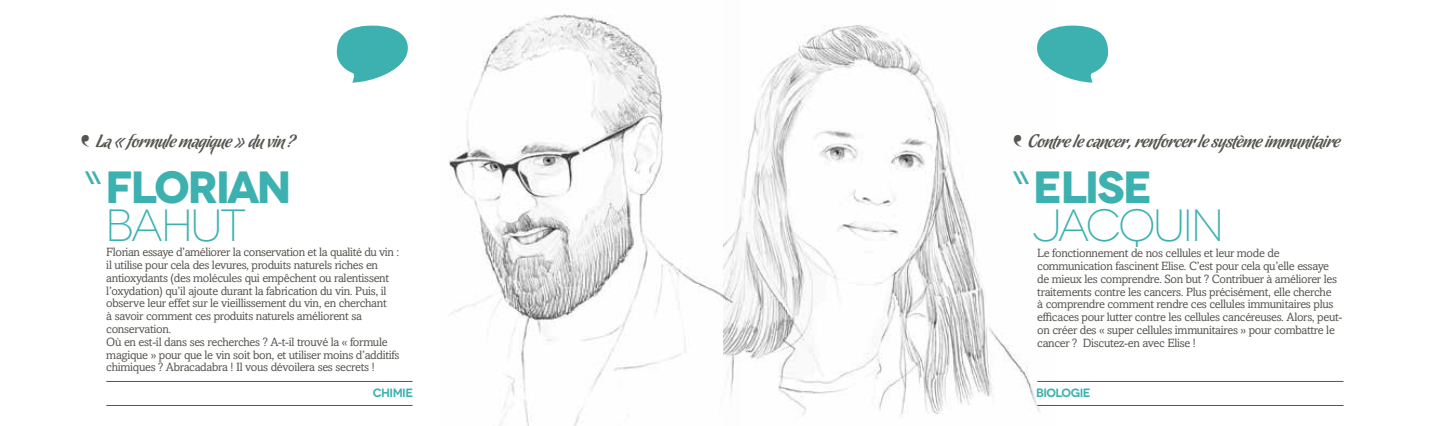
<style>
.page{position:relative;width:1446px;height:426px;background:#fff}
.page>*{position:absolute;margin:0;border:0;box-sizing:border-box;transform-origin:0 0}
.t1{font:700 45px "Novecentowide";letter-spacing:-.05em;color:#3cb1b0}
.t2{font:300 45px "Novecentowide";letter-spacing:-.06em;color:#3cb1b0}
.t3{font:31.5px "Grumpy Black 88";color:#585550}
.t4{font:18px "Chocolate Caliente";letter-spacing:-.01em;color:#585550}
.t5{font:700 18px "Novecentowide";color:#3cb1b0}
.t6{font:12px/12.8px "Amasis MT Std";letter-spacing:-.025em;color:#585550}
.t7{font:600 12px "Novecentowide";letter-spacing:-.05em;color:#3cb1b0}
</style>
<div class="page">
<img style="left:449px;top:13px;width:274px;height:412px">
<img style="left:723px;top:25px;width:332px;height:389px">
<svg style="left:1037px;top:25px;width:71px;height:58px"></svg>
<svg style="left:337px;top:25px;width:71px;height:58px"></svg>
<hr style="left:1037px;top:380px;width:306px;height:1px;background:#585550">
<hr style="left:1037px;top:404px;width:306px;height:1px;background:#585550">
<hr style="left:106px;top:380px;width:306px;height:1px;background:#585550">
<hr style="left:106px;top:404px;width:306px;height:1px;background:#585550">
<h3 class="t4" style="left:96px;top:131px;width:201px">La « formule magique » du vin ?</h3>
<h2 class="t3" style="left:82px;top:127px;width:10px">‘</h2>
<h3 class="t5" style="left:85px;top:167px;width:17px">\\</h3>
<h1 class="t1" style="left:105px;top:159px;width:188px">FLORIAN</h1>
<h1 class="t2" style="left:105px;top:199px;width:143px">BAHUT</h1>
<p class="t6" style="left:106px;top:245px;width:295px">Florian essaye d’améliorer la conservation et la qualité du vin : il utilise pour cela des levures, produits naturels riches en antioxydants (des molécules qui empêchent ou ralentissent l’oxydation) qu’il ajoute durant la fabrication du vin. Puis, il observe leur effet sur le vieillissement du vin, en cherchant<br>à savoir comment ces produits naturels améliorent sa conservation.<br>Où en est-il dans ses recherches ? A-t-il trouvé la « formule magique » pour que le vin soit bon, et utiliser moins d’additifs chimiques ? Abracadabra ! Il vous dévoilera ses secrets !</p>
<h3 class="t4" style="left:1028px;top:131px;width:314px">Contre le cancer, renforcer le système immunitaire</h3>
<h2 class="t3" style="left:1014px;top:127px;width:10px">‘</h2>
<h3 class="t5" style="left:1013px;top:167px;width:17px">\\</h3>
<h1 class="t1" style="left:1033px;top:159px;width:121px">ELISE</h1>
<h1 class="t2" style="left:1033px;top:199px;width:193px">JACQUIN</h1>
<p class="t6" style="left:1037px;top:246px;width:307px">Le fonctionnement de nos cellules et leur mode de communication fascinent Elise. C’est pour cela qu’elle essaye de mieux les comprendre. Son but ? Contribuer à améliorer les traitements contre les cancers. Plus précisément, elle cherche<br>à comprendre comment rendre ces cellules immunitaires plus efficaces pour lutter contre les cellules cancéreuses. Alors, peut&shy;on créer des « super cellules immunitaires » pour combattre le cancer ? Discutez-en avec Elise !</p>
<p class="t7" style="left:373px;top:385px;width:42px">CHIMIE</p>
<p class="t7" style="left:1036px;top:385px;width:56px">BIOLOGIE</p>
</div>
